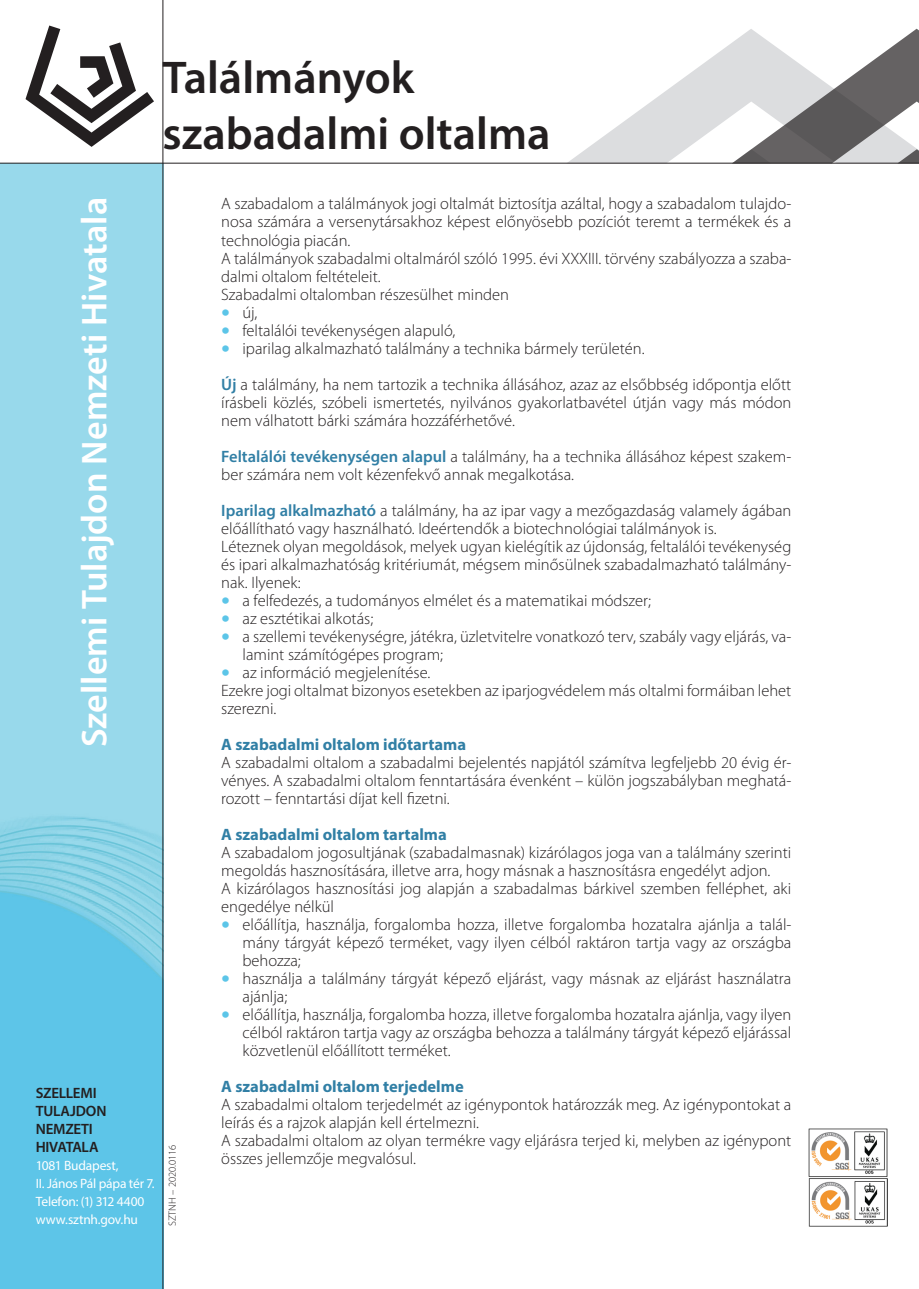
<style>
.page{position:relative;width:919px;height:1289px;background:#fff}
.page>*{position:absolute;margin:0;border:0;box-sizing:border-box;transform-origin:0 0}
.nagycím1{font:600 46.05px/55.3px "Myriad Pro";color:#231f20}
.t1{font:600 36px "Myriad Pro";color:#fff}
.szöveg{font:300 16.5px/18px "Myriad Pro";color:#231f20}
.sorolás{font:300 16.5px/18px "Myriad Pro";color:#231f20}
.kékcím{font:700 16.5px "Myriad Pro";color:#317fa5}
.t2{font:600 15px/18px "Myriad Pro";letter-spacing:-.015em;color:#231f20}
.t3{font:13.5px/18px "Myriad Pro";letter-spacing:-.015em;color:#fff}
.szöveg-2{font:300 10.5px "Myriad Pro";color:#231f20}
.s1{font-size:36px;color:#5cc5e8}
.s2{font-weight:600;color:#317fa5}
</style>
<div class="page">
<svg style="left:566px;top:29px;width:352px;height:134px"></svg>
<img style="left:0;top:164px;width:162px;height:1124px">
<hr style="left:162px;top:0;width:1px;height:1288px;background:#231f20">
<svg style="left:26px;top:26px;width:128px;height:121px"></svg>
<hr style="left:0;top:163px;width:918px;height:1px;background:#231f20">
<img style="left:808px;top:1128px;width:79px;height:97px">
<p class="nagycím1" style="left:162px;top:49px;width:389px">Találmányok szabadalmi oltalma</p>
<h2 class="t1" style="left:71px;top:747px;width:551px;rotate:-90deg">Szellemi Tulajdon Nemzeti Hivatala</h2>
<p class="t2" style="left:36px;top:1083px;width:72px">SZELLEMI<br>TULAJDON<br>NEMZETI<br>HIVATALA</p>
<p class="t3" style="left:36px;top:1156px;width:120px">1081 Budapest,<br>II. János Pál pápa tér 7.<br>Telefon: (1) 312 4400 www.sztnh.gov.hu</p>
<p class="szöveg-2" style="left:166px;top:1225px;width:83px;rotate:-90deg">SZTNH – 2020.0116</p>
<p class="szöveg" style="left:221px;top:195px;width:571px;text-align:justify">A szabadalom a találmányok jogi oltalmát biztosítja azáltal, hogy a szabadalom tulajdo&shy;nosa számára a versenytársakhoz képest előnyösebb pozíciót teremt a termékek és a technológia piacán.</p>
<p class="szöveg" style="left:221px;top:249px;width:571px">A találmányok szabadalmi oltalmáról szóló 1995. évi XXXIII. törvény szabályozza a szaba&shy;dalmi oltalom feltételeit.</p>
<p class="szöveg" style="left:221px;top:285px;width:289px">Szabadalmi oltalomban részesülhet minden</p>
<p class="sorolás" style="left:221px;top:303px;width:38px"><span class="s1">•</span> új,</p>
<p class="sorolás" style="left:221px;top:321px;width:236px"><span class="s1">•</span> feltalálói tevékenységen alapuló,</p>
<p class="sorolás" style="left:221px;top:339px;width:425px"><span class="s1">•</span> iparilag alkalmazható találmány a technika bármely területén.</p>
<p class="szöveg" style="left:221px;top:375px;width:571px;text-align:justify"><span class="s2">Új</span> a találmány, ha nem tartozik a technika állásához, azaz az elsőbbség időpontja előtt írásbeli közlés, szóbeli ismertetés, nyilvános gyakorlatbavétel útján vagy más módon nem válhatott bárki számára hozzáférhetővé.</p>
<p class="szöveg" style="left:221px;top:447px;width:571px"><span class="s2">Feltalálói tevékenységen alapul</span> a találmány, ha a technika állásához képest szakem&shy;ber számára nem volt kézenfekvő annak megalkotása.</p>
<p class="szöveg" style="left:221px;top:501px;width:571px"><span class="s2">Iparilag alkalmazható</span> a találmány, ha az ipar vagy a mezőgazdaság valamely ágában előállítható vagy használható. Ideértendők a biotechnológiai találmányok is.</p>
<p class="szöveg" style="left:221px;top:537px;width:571px;text-align:justify">Léteznek olyan megoldások, melyek ugyan kielégítik az újdonság, feltalálói tevékenység és ipari alkalmazhatóság kritériumát, mégsem minősülnek szabadalmazható találmány&shy;nak. Ilyenek:</p>
<p class="sorolás" style="left:221px;top:591px;width:431px"><span class="s1">•</span> a felfedezés, a tudományos elmélet és a matematikai módszer;</p>
<p class="sorolás" style="left:221px;top:609px;width:153px"><span class="s1">•</span> az esztétikai alkotás;</p>
<p class="sorolás" style="left:242px;top:627px;width:550px;text-indent:-21px"><span class="s1">•</span> a szellemi tevékenységre, játékra, üzletvitelre vonatkozó terv, szabály vagy eljárás, va&shy;lamint számítógépes program;</p>
<p class="sorolás" style="left:221px;top:663px;width:211px"><span class="s1">•</span> az információ megjelenítése.</p>
<p class="szöveg" style="left:221px;top:681px;width:571px">Ezekre jogi oltalmat bizonyos esetekben az iparjogvédelem más oltalmi formáiban lehet szerezni.</p>
<p class="kékcím" style="left:221px;top:733px;width:246px">A szabadalmi oltalom időtartama</p>
<p class="szöveg" style="left:221px;top:753px;width:571px;text-align:justify">A szabadalmi oltalom a szabadalmi bejelentés napjától számítva legfeljebb 20 évig ér&shy;vényes. A szabadalmi oltalom fenntartására évenként – külön jogszabályban meghatá&shy;rozott – fenntartási díjat kell fizetni.</p>
<p class="kékcím" style="left:221px;top:823px;width:227px">A szabadalmi oltalom tartalma</p>
<p class="szöveg" style="left:221px;top:843px;width:571px">A szabadalom jogosultjának (szabadalmasnak) kizárólagos joga van a találmány szerinti megoldás hasznosítására, illetve arra, hogy másnak a hasznosításra engedélyt adjon.</p>
<p class="szöveg" style="left:221px;top:879px;width:571px">A kizárólagos hasznosítási jog alapján a szabadalmas bárkivel szemben felléphet, aki engedélye nélkül</p>
<p class="sorolás" style="left:242px;top:915px;width:550px;text-align:justify;text-indent:-21px"><span class="s1">•</span> előállítja, használja, forgalomba hozza, illetve forgalomba hozatalra ajánlja a talál&shy;mány tárgyát képező terméket, vagy ilyen célból raktáron tartja vagy az országba behozza;</p>
<p class="sorolás" style="left:242px;top:969px;width:550px;text-indent:-21px"><span class="s1">•</span> használja a találmány tárgyát képező eljárást, vagy másnak az eljárást használatra ajánlja;</p>
<p class="sorolás" style="left:242px;top:1005px;width:550px;text-align:justify;text-indent:-21px"><span class="s1">•</span> előállítja, használja, forgalomba hozza, illetve forgalomba hozatalra ajánlja, vagy ilyen célból raktáron tartja vagy az országba behozza a találmány tárgyát képező eljárással közvetlenül előállított terméket.</p>
<p class="kékcím" style="left:221px;top:1075px;width:244px">A szabadalmi oltalom terjedelme</p>
<p class="szöveg" style="left:221px;top:1095px;width:571px">A szabadalmi oltalom terjedelmét az igénypontok határozzák meg. Az igénypontokat a leírás és a rajzok alapján kell értelmezni.</p>
<p class="szöveg" style="left:221px;top:1131px;width:571px">A szabadalmi oltalom az olyan termékre vagy eljárásra terjed ki, melyben az igénypont összes jellemzője megvalósul.</p>
</div>
